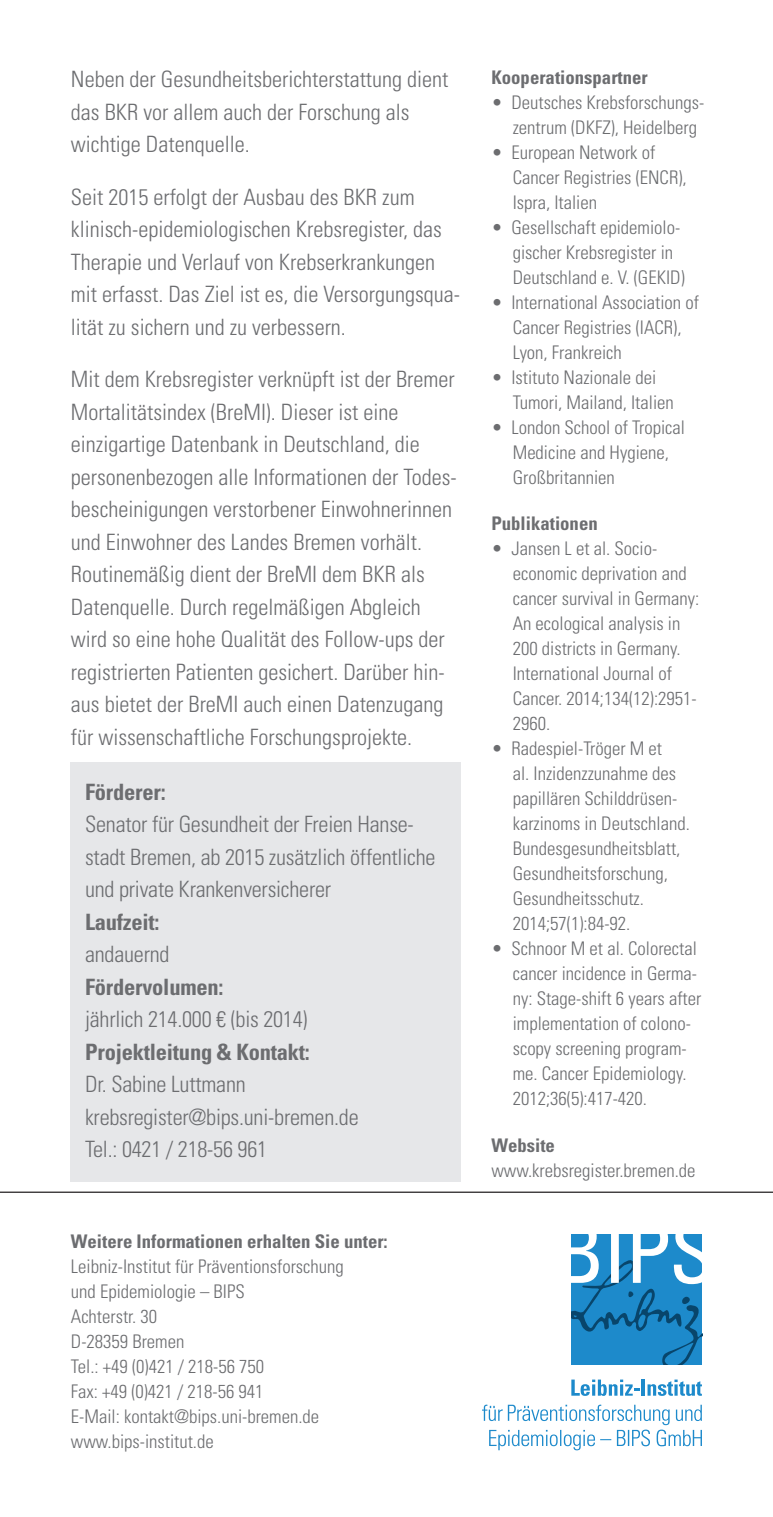
<style>
.page{position:relative;width:773px;height:1517px;background:#fff}
.page>*{position:absolute;margin:0;border:0;box-sizing:border-box;transform-origin:0 0}
.t1{font:300 condensed 22.5px/32.5px "Univers LT Std";color:#6c6d70}
.t2{font:700 condensed 22.5px "Univers LT Std";letter-spacing:-.01em;color:#6c6d70}
.t3{font:300 condensed 18.75px/25px "Univers LT Std";color:#6c6d70}
.t4{font:700 condensed 18.75px "Univers LT Std";color:#6c6d70}
</style>
<div class="page">
<div style="left:71px;top:762px;width:390px;height:419px;background:#e6e7e9"></div>
<svg style="left:571px;top:1234px;width:131px;height:131px;background:#3791c8"></svg>
<svg style="left:571px;top:1379px;width:68px;height:16px"></svg>
<hr style="left:641px;top:1379px;width:4px;height:16px;background:#1d8acb">
<svg style="left:647px;top:1379px;width:54px;height:16px"></svg>
<svg style="left:482px;top:1404px;width:219px;height:46px"></svg>
<hr style="left:0;top:1191px;width:772px;height:1px;background:#231f20">
<p class="t1" style="left:71px;top:63px;width:379px">Neben der Gesundheitsberichterstattung dient das BKR vor allem auch der Forschung als wichtige Datenquelle.</p>
<p class="t1" style="left:71px;top:180px;width:391px">Seit 2015 erfolgt der Ausbau des BKR zum klinisch-epidemiologischen Krebsregister, das Therapie und Verlauf von Krebserkrankungen mit erfasst. Das Ziel ist es, die Versorgungsqua&shy;lität zu sichern und zu verbessern.</p>
<p class="t1" style="left:71px;top:363px;width:387px">Mit dem Krebsregister verknüpft ist der Bremer Mortalitätsindex (BreMI). Dieser ist eine einzigartige Datenbank in Deutschland, die personenbezogen alle Informationen der Todes&shy;bescheinigungen verstorbener Einwohnerinnen und Einwohner des Landes Bremen vorhält.<br>Routinemäßig dient der BreMI dem BKR als Datenquelle. Durch regelmäßigen Abgleich wird so eine hohe Qualität des Follow-ups der registrierten Patienten gesichert. Darüber hin&shy;aus bietet der BreMI auch einen Datenzugang für wissenschaftliche Forschungsprojekte.</p>
<p class="t2" style="left:85px;top:777px;width:82px">Förderer:</p>
<p class="t1" style="left:85px;top:808px;width:352px">Senator für Gesundheit der Freien Hanse&shy;stadt Bremen, ab 2015 zusätzlich öffentliche und private Krankenversicherer</p>
<p class="t2" style="left:85px;top:907px;width:76px">Laufzeit:</p>
<p class="t1" style="left:85px;top:938px;width:86px">andauernd</p>
<p class="t2" style="left:85px;top:972px;width:140px">Fördervolumen:</p>
<p class="t1" style="left:85px;top:1003px;width:224px">jährlich 214.000 € (bis 2014)</p>
<p class="t2" style="left:85px;top:1037px;width:226px">Projektleitung &amp; Kontakt:</p>
<p class="t1" style="left:85px;top:1068px;width:275px">Dr. Sabine Luttmann krebsregister@bips.uni-bremen.de<br>Tel.: 0421 / 218-56 961</p>
<p class="t4" style="left:71px;top:1230px;width:318px">Weitere Informationen erhalten Sie unter:</p>
<p class="t3" style="left:71px;top:1254px;width:274px">Leibniz-Institut für Präventionsforschung und Epidemiologie – BIPS<br>Achterstr. 30<br>D-28359 Bremen<br>Tel.: +49 (0)421 / 218-56 750<br>Fax: +49 (0)421 / 218-56 941<br>E-Mail: kontakt@bips.uni-bremen.de www.bips-institut.de</p>
<p class="t4" style="left:491px;top:66px;width:158px">Kooperationspartner</p>
<p class="t3" style="left:512px;top:90px;width:193px;text-indent:-21px">• Deutsches Krebsforschungs&shy;zentrum (DKFZ), Heidelberg</p>
<p class="t3" style="left:512px;top:140px;width:175px;text-indent:-21px">• European Network of<br>Cancer Registries (ENCR),<br>Ispra, Italien</p>
<p class="t3" style="left:512px;top:215px;width:174px;text-indent:-21px">• Gesellschaft epidemiolo&shy;gischer Krebsregister in<br>Deutschland e. V. (GEKID)</p>
<p class="t3" style="left:512px;top:290px;width:188px;text-indent:-21px">• International Association of<br>Cancer Registries (IACR),<br>Lyon, Frankreich</p>
<p class="t3" style="left:512px;top:365px;width:163px;text-indent:-21px">• Istituto Nazionale dei<br>Tumori, Mailand, Italien</p>
<p class="t3" style="left:512px;top:415px;width:174px;text-indent:-21px">• London School of Tropical<br>Medicine and Hygiene,<br>Großbritannien</p>
<p class="t4" style="left:491px;top:511px;width:108px">Publikationen</p>
<p class="t3" style="left:512px;top:535px;width:188px;text-indent:-21px">• Jansen L et al. Socio&shy;economic deprivation and cancer survival in Germany:<br>An ecological analysis in<br>200 districts in Germany.<br>International Journal of<br>Cancer. 2014;134(12):2951-<br>2960.</p>
<p class="t3" style="left:512px;top:735px;width:179px;text-indent:-21px">• Radespiel-Tröger M et<br>al. Inzidenzzunahme des papillären Schilddrüsen&shy;karzinoms in Deutschland.<br>Bundesgesundheitsblatt,<br>Gesundheitsforschung,<br>Gesundheitsschutz.<br>2014;57(1):84-92.</p>
<p class="t3" style="left:512px;top:935px;width:190px;text-indent:-21px">• Schnoor M et al. Colorectal cancer incidence in Germa&shy;ny: Stage-shift 6 years after implementation of colono&shy;scopy screening program&shy;me. Cancer Epidemiology.<br>2012;36(5):417-420.</p>
<p class="t4" style="left:491px;top:1134px;width:65px">Website</p>
<p class="t3" style="left:491px;top:1158px;width:205px">www.krebsregister.bremen.de</p>
</div>
